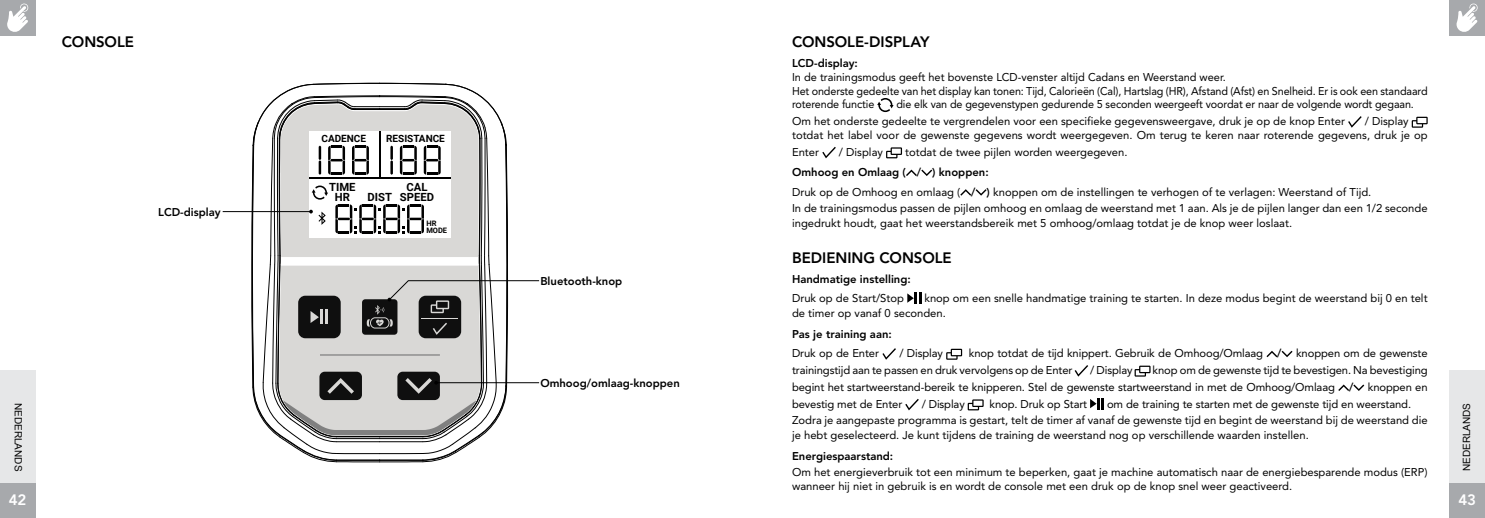
<style>
.page{position:relative;width:1485px;height:518px;background:#fff}
.page>*{position:absolute;margin:0;border:0;box-sizing:border-box;transform-origin:0 0}
.t1{font:800 15px "Avenir LT Std";letter-spacing:-.005em;color:#000}
.t2{font:800 15px "Avenir LT Std";color:#fff}
.t3{font:11.25px/13.8px "Avenir LT Std";color:#000}
.t4{font:11.25px/16.9px "Avenir LT Std";color:#000;scale:.96 1}
.t5{font:800 11.25px "Avenir LT Std";color:#000}
.t6{font:700 11.25px "Roboto";color:#000}
.t7{font:10px "Arial Unicode MS";color:#000}
.t8{font:700 10px "Roboto";color:#000}
.t9{font:700 7.5px/7.5px "Roboto";color:#000}
.s1{font-weight:800}
</style>
<div class="page">
<div style="left:0;top:482px;width:35px;height:36px;background:#a7a9ac"></div>
<div style="left:1450px;top:482px;width:35px;height:36px;background:#a7a9ac"></div>
<svg style="left:0;top:0;width:36px;height:36px"></svg>
<svg style="left:1449px;top:0;width:36px;height:36px"></svg>
<svg style="left:877px;top:98px;width:17px;height:14px"></svg>
<svg style="left:1348px;top:116px;width:14px;height:12px"></svg>
<svg style="left:1412px;top:117px;width:16px;height:11px"></svg>
<svg style="left:822px;top:147px;width:14px;height:11px"></svg>
<svg style="left:886px;top:147px;width:16px;height:11px"></svg>
<svg style="left:906px;top:169px;width:26px;height:7px"></svg>
<svg style="left:960px;top:189px;width:27px;height:6px"></svg>
<svg style="left:907px;top:292px;width:14px;height:11px"></svg>
<svg style="left:882px;top:348px;width:14px;height:11px"></svg>
<svg style="left:946px;top:348px;width:16px;height:11px"></svg>
<svg style="left:1266px;top:350px;width:27px;height:7px"></svg>
<svg style="left:1075px;top:365px;width:13px;height:11px"></svg>
<svg style="left:1135px;top:365px;width:16px;height:11px"></svg>
<svg style="left:1338px;top:384px;width:26px;height:7px"></svg>
<svg style="left:905px;top:399px;width:14px;height:11px"></svg>
<svg style="left:968px;top:399px;width:16px;height:11px"></svg>
<svg style="left:1090px;top:398px;width:14px;height:11px"></svg>
<hr style="left:223px;top:211px;width:88px;height:1px;background:#000">
<svg style="left:251px;top:82px;width:289px;height:380px"></svg>
<div style="left:0;top:370px;width:35px;height:112px;background:#e6e7e8"></div>
<div style="left:1450px;top:370px;width:35px;height:112px;background:#e6e7e8"></div>
<h1 class="t1" style="left:62px;top:33px;width:74px">CONSOLE</h1>
<p class="t5" style="left:158px;top:205px;width:64px">LCD-display</p>
<p class="t8" style="left:321px;top:131px;width:46px">CADENCE</p>
<p class="t6" style="left:329px;top:179px;width:28px">TIME</p>
<p class="t8" style="left:386px;top:131px;width:60px">RESISTANCE</p>
<p class="t6" style="left:407px;top:179px;width:23px">CAL</p>
<p class="t6" style="left:335px;top:189px;width:17px">HR</p>
<p class="t6" style="left:368px;top:189px;width:68px">DIST SPEED</p>
<p class="t9" style="left:426px;top:219px;width:22px">HR<br>MODE</p>
<p class="t5" style="left:540px;top:274px;width:84px">Bluetooth-knop</p>
<p class="t5" style="left:540px;top:376px;width:141px">Omhoog/omlaag-knoppen</p>
<h1 class="t1" style="left:792px;top:33px;width:139px">CONSOLE-DISPLAY</h1>
<p class="t5" style="left:792px;top:56px;width:67px">LCD-display:</p>
<p class="t3" style="left:792px;top:70px;width:637px">In de trainingsmodus geeft het bovenste LCD-venster altijd Cadans en Weerstand weer.<br>Het onderste gedeelte van het display kan tonen: Tijd, Calorieën (Cal), Hartslag (HR), Afstand (Afst) en Snelheid. Er is ook een standaard roterende functie</p>
<p class="t4" style="left:792px;top:96px;width:649px;text-indent:104px">die elk van de gegevenstypen gedurende 5 seconden weergeeft voordat er naar de volgende wordt gegaan.<br>Om het onderste gedeelte te vergrendelen voor een specifieke gegevensweergave, druk je op de knop Enter</p>
<p class="t3" style="left:792px;top:114px;width:637px;text-indent:573px">/ Display totdat het label voor de gewenste gegevens wordt weergegeven. Om terug te keren naar roterende gegevens, druk je op</p>
<p class="t3" style="left:792px;top:145px;width:29px">Enter</p>
<p class="t3" style="left:839px;top:145px;width:45px">/ Display</p>
<p class="t3" style="left:905px;top:145px;width:224px">totdat de twee pijlen worden weergegeven.</p>
<p class="t3" style="left:792px;top:162px;width:581px;line-height:19.6px"><span class="s1">Omhoog en Omlaag ( / ) knoppen:<br></span>Druk op de Omhoog en omlaag ( <span class="s1">/ )</span> knoppen om de instellingen te verhogen of te verlagen: Weerstand of Tijd.</p>
<p class="t3" style="left:792px;top:201px;width:637px;line-height:15px">In de trainingsmodus passen de pijlen omhoog en omlaag de weerstand met 1 aan. Als je de pijlen langer dan een 1/2 seconde ingedrukt houdt, gaat het weerstandsbereik met 5 omhoog/omlaag totdat je de knop weer loslaat.</p>
<h1 class="t1" style="left:792px;top:248px;width:161px">BEDIENING CONSOLE</h1>
<p class="t5" style="left:792px;top:272px;width:120px">Handmatige instelling:</p>
<p class="t3" style="left:792px;top:291px;width:113px">Druk op de Start/Stop</p>
<p class="t3" style="left:792px;top:291px;width:637px;line-height:15px;text-indent:132px">knop om een snelle handmatige training te starten. In deze modus begint de weerstand bij 0 en telt de timer op vanaf 0 seconden.</p>
<p class="t5" style="left:792px;top:327px;width:101px">Pas je training aan:</p>
<p class="t3" style="left:792px;top:346px;width:89px">Druk op de Enter</p>
<p class="t3" style="left:899px;top:346px;width:45px">/ Display</p>
<p class="t3" style="left:969px;top:346px;width:296px">knop totdat de tijd knippert. Gebruik de Omhoog/Omlaag</p>
<p class="t5" style="left:1277px;top:346px;width:6px">/</p>
<p class="t3" style="left:1296px;top:346px;width:133px">knoppen om de gewenste</p>
<p class="t3" style="left:792px;top:363px;width:282px">trainingstijd aan te passen en druk vervolgens op de Enter</p>
<p class="t3" style="left:1090px;top:363px;width:44px">/ Display</p>
<p class="t3" style="left:792px;top:362px;width:637px;line-height:16.9px;text-indent:361px">knop om de gewenste tijd te bevestigen. Na bevestiging begint het startweerstand-bereik te knipperen. Stel de gewenste startweerstand in met de Omhoog/Omlaag</p>
<p class="t5" style="left:1349px;top:380px;width:6px">/</p>
<p class="t3" style="left:1368px;top:380px;width:61px">knoppen en</p>
<p class="t3" style="left:792px;top:395px;width:637px;line-height:16.5px;text-indent:315px">om de training te starten met de gewenste tijd en weerstand.<br>Zodra je aangepaste programma is gestart, telt de timer af vanaf de gewenste tijd en begint de weerstand bij de weerstand die</p>
<p class="t3" style="left:792px;top:428px;width:518px">je hebt geselecteerd. Je kunt tijdens de training de weerstand nog op verschillende waarden instellen.</p>
<p class="t5" style="left:792px;top:449px;width:103px">Energiespaarstand:</p>
<p class="t3" style="left:792px;top:465px;width:637px">Om het energieverbruik tot een minimum te beperken, gaat je machine automatisch naar de energiebesparende modus (ERP) wanneer hij niet in gebruik is en wordt de console met een druk op de knop snel weer geactiveerd.</p>
<p class="t3" style="left:792px;top:397px;width:112px">bevestig met de Enter</p>
<p class="t3" style="left:922px;top:397px;width:45px">/ Display</p>
<p class="t3" style="left:990px;top:397px;width:99px">knop. Druk op Start</p>
<p class="t7" style="left:26px;top:402px;width:70px;rotate:90deg">NEDERLANDS</p>
<p class="t7" style="left:1459px;top:471px;width:70px;rotate:-90deg">NEDERLANDS</p>
<h1 class="t2" style="left:9px;top:490px;width:19px">42</h1>
<h1 class="t2" style="left:1458px;top:490px;width:19px">43</h1>
</div>
